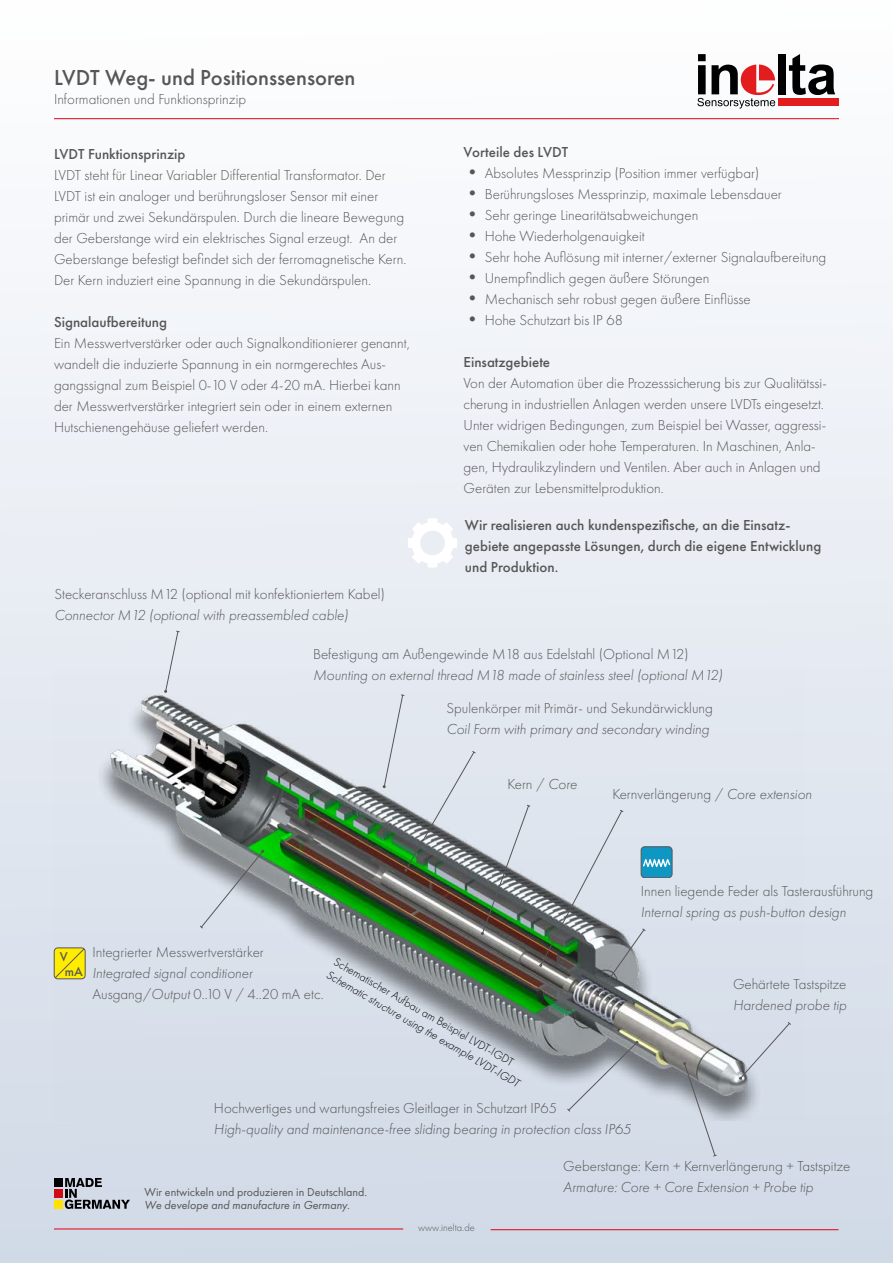
<style>
.page{position:relative;width:893px;height:1263px;background:#fff}
.page>*{position:absolute;margin:0;border:0;box-sizing:border-box;transform-origin:0 0}
.t1{font:500 22.5px "Futura PT";color:#565656}
.t2{font:300 15px/21px "Futura PT";color:#565656}
.t3{font:italic 300 15px/21px "Futura PT";color:#565656}
.t4{font:500 15px/21px "Futura PT";color:#565656}
.t5{font:500 13.2px/14.7px "Futura PT";color:#575756}
.t6{font:italic 300 12px "Futura PT";color:#000}
.t7{font:12px "Futura PT";color:#565656}
.t8{font:300 12px "Futura PT";color:#000}
.t9{font:italic 12px "Futura PT";color:#565656}
.t10{font:300 10.5px "Futura PT";color:#565656}
.s1{font-size:18px}
.s2{font-style:italic}
.s3{font-style:normal}
</style>
<div class="page">
<div style="left:0;top:0;width:893px;height:1263px;background:linear-gradient(to bottom,#fefeff,#d0d9e6)"></div>
<img style="left:54px;top:670px;width:750px;height:450px">
<svg style="left:739px;top:1021px;width:53px;height:59px;background:#cfd6e1"></svg>
<svg style="left:566px;top:1041px;width:72px;height:71px;background:#b2b8c1"></svg>
<img style="left:383px;top:694px;width:148px;height:241px">
<svg style="left:164px;top:630px;width:16px;height:63px"></svg>
<svg style="left:199px;top:850px;width:65px;height:79px;background:#b5bcc2"></svg>
<div style="left:54px;top:947px;width:31px;height:32px;border:1px solid #575756;border-radius:4px"></div>
<svg style="left:55px;top:948px;width:30px;height:30px"></svg>
<hr style="left:54px;top:118px;width:785px;height:1px;background:#e3000f">
<div style="left:778px;top:54px;width:8px;height:40px;background:#000"></div>
<svg style="left:789px;top:54px;width:46px;height:41px"></svg>
<div style="left:778px;top:98px;width:61px;height:8px;background:#e31c1e"></div>
<svg style="left:697px;top:54px;width:78px;height:55px"></svg>
<hr style="left:54px;top:1228px;width:349px;height:1px;background:#e3000f">
<hr style="left:491px;top:1229px;width:347px;height:1px;background:#e3000f">
<svg style="left:65px;top:1178px;width:65px;height:31px;background:#949aa2"></svg>
<div style="left:54px;top:1178px;width:9px;height:9px;background:#000"></div>
<div style="left:54px;top:1189px;width:9px;height:9px;background:#d20a11"></div>
<div style="left:54px;top:1200px;width:9px;height:9px;background:#ffe200"></div>
<svg style="left:408px;top:518px;width:49px;height:50px"></svg>
<div style="left:641px;top:846px;width:31px;height:32px;border:1px solid #575756;border-radius:4px"></div>
<svg style="left:539px;top:809px;width:131px;height:188px;background:#b1bbc1"></svg>
<svg style="left:683px;top:1062px;width:34px;height:95px;background:#aeb4bc"></svg>
<h1 class="t1" style="left:54px;top:64px;width:303px">LVDT Weg- und Positionssensoren</h1>
<p class="t2" style="left:54px;top:89px;width:194px">Informationen und Funktionsprinzip</p>
<p class="t4" style="left:54px;top:143px;width:133px">LVDT Funktionsprinzip</p>
<p class="t2" style="left:54px;top:164px;width:354px">LVDT steht für Linear Variabler Differential Transformator. Der LVDT ist ein analoger und berührungsloser Sensor mit einer primär und zwei Sekundärspulen. Durch die lineare Bewegung der Geberstange wird ein elektrisches Signal erzeugt. An der Geberstange befestigt befindet sich der ferromagnetische Kern.<br>Der Kern induziert eine Spannung in die Sekundärspulen.</p>
<p class="t4" style="left:54px;top:311px;width:115px">Signalaufbereitung</p>
<p class="t2" style="left:54px;top:332px;width:357px">Ein Messwertverstärker oder auch Signalkonditionierer genannt, wandelt die induzierte Spannung in ein normgerechtes Aus&shy;gangssignal zum Beispiel 0-10 V oder 4-20 mA. Hierbei kann der Messwertverstärker integriert sein oder in einem externen Hutschienengehäuse geliefert werden.</p>
<p class="t2" style="left:54px;top:584px;width:332px">Steckeranschluss M12 (optional mit konfektioniertem Kabel)</p>
<p class="t3" style="left:54px;top:605px;width:295px">Connector M12 (optional with preassembled cable)</p>
<p class="t4" style="left:463px;top:142px;width:106px">Vorteile des LVDT</p>
<p class="t2" style="left:463px;top:163px;width:297px"><span class="s1">•</span> Absolutes Messprinzip (Position immer verfügbar)</p>
<p class="t2" style="left:463px;top:184px;width:320px"><span class="s1">•</span> Berührungsloses Messprinzip, maximale Lebensdauer</p>
<p class="t2" style="left:463px;top:205px;width:236px"><span class="s1">•</span> Sehr geringe Linearitätsabweichungen</p>
<p class="t2" style="left:463px;top:226px;width:183px"><span class="s1">•</span> Hohe Wiederholgenauigkeit</p>
<p class="t2" style="left:463px;top:247px;width:364px"><span class="s1">•</span> Sehr hohe Auflösung mit interner/externer Signalaufbereitung</p>
<p class="t2" style="left:463px;top:268px;width:247px"><span class="s1">•</span> Unempfindlich gegen äußere Störungen</p>
<p class="t2" style="left:463px;top:289px;width:289px"><span class="s1">•</span> Mechanisch sehr robust gegen äußere Einflüsse</p>
<p class="t2" style="left:463px;top:310px;width:161px"><span class="s1">•</span> Hohe Schutzart bis IP 68</p>
<p class="t4" style="left:463px;top:352px;width:88px">Einsatzgebiete</p>
<p class="t2" style="left:463px;top:373px;width:365px">Von der Automation über die Prozesssicherung bis zur Qualitätssi&shy;cherung in industriellen Anlagen werden unsere LVDTs eingesetzt.<br>Unter widrigen Bedingungen, zum Beispiel bei Wasser, aggressi&shy;ven Chemikalien oder hohe Temperaturen. In Maschinen, Anla&shy;gen, Hydraulikzylindern und Ventilen. Aber auch in Anlagen und Geräten zur Lebensmittelproduktion.</p>
<p class="t4" style="left:465px;top:514px;width:358px">Wir realisieren auch kundenspezifische, an die Einsatz&shy;gebiete angepasste Lösungen, durch die eigene Entwicklung und Produktion.</p>
<p class="t2" style="left:313px;top:644px;width:377px">Befestigung am Außengewinde M18 aus Edelstahl (Optional M12)</p>
<p class="t3" style="left:313px;top:665px;width:411px">Mounting on external thread M18 made of stainless steel (optional M12)</p>
<p class="t2" style="left:446px;top:698px;width:268px">Spulenkörper mit Primär- und Sekundärwicklung</p>
<p class="t3" style="left:446px;top:719px;width:264px">Coil Form with primary and secondary winding</p>
<p class="t2" style="left:507px;top:774px;width:71px">Kern / <span class="s2">Core</span></p>
<p class="t2" style="left:612px;top:783px;width:201px">Kernverlängerung / <span class="s2">Core extension</span></p>
<p class="t2" style="left:641px;top:881px;width:234px">Innen liegende Feder als Tasterausführung</p>
<p class="t3" style="left:641px;top:902px;width:207px">Internal spring as push-button design</p>
<p class="t5" style="left:65px;top:949px;width:20px;text-indent:-5px">V mA</p>
<p class="t2" style="left:92px;top:941px;width:173px">Integrierter Messwertverstärker</p>
<p class="t3" style="left:92px;top:962px;width:233px">Integrated signal conditioner<br><span class="s3">Ausgang/</span>Output <span class="s3">0..10 V / 4..20 mA etc.</span></p>
<p class="t8" style="left:338px;top:954px;width:207px;rotate:30deg">Schematischer Aufbau am Beispiel LVDT-IGDT</p>
<p class="t6" style="left:331px;top:967px;width:222px;rotate:30deg">Schematic structure using the example LVDT-IGDT</p>
<p class="t2" style="left:214px;top:1097px;width:345px">Hochwertiges und wartungsfreies Gleitlager in Schutzart IP65</p>
<p class="t3" style="left:214px;top:1118px;width:419px">High-quality and maintenance-free sliding bearing in protection class IP65</p>
<p class="t2" style="left:733px;top:973px;width:115px">Gehärtete Tastspitze</p>
<p class="t3" style="left:733px;top:994px;width:115px">Hardened probe tip</p>
<p class="t7" style="left:145px;top:1184px;width:224px">Wir entwickeln und produzieren in Deutschland.</p>
<p class="t9" style="left:145px;top:1198px;width:207px">We develope and manufacture in Germany.</p>
<p class="t10" style="left:418px;top:1222px;width:58px">www.inelta.de</p>
<p class="t2" style="left:563px;top:1155px;width:289px">Geberstange: Kern + Kernverlängerung + Tastspitze</p>
<p class="t3" style="left:563px;top:1176px;width:252px">Armature: Core + Core Extension + Probe tip</p>
</div>
